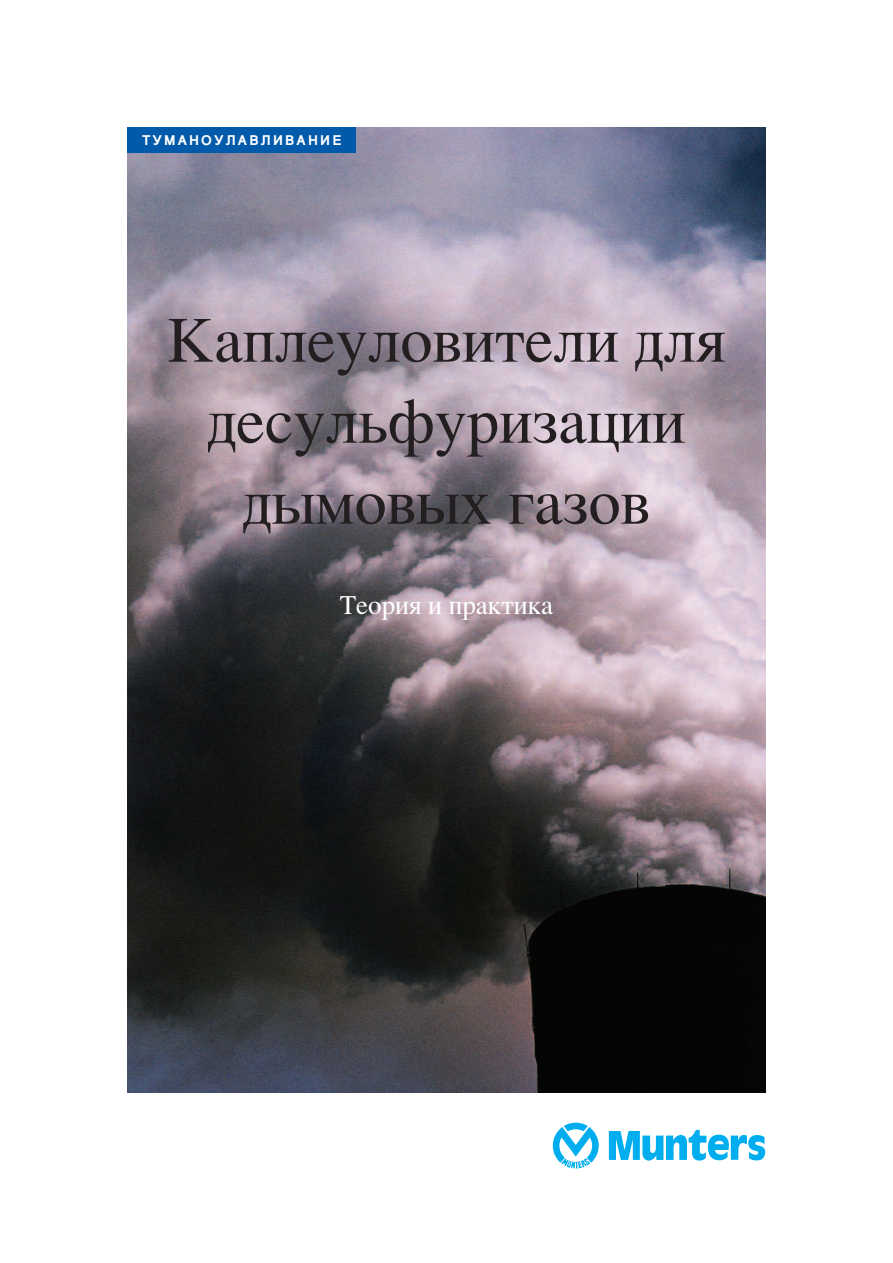
<style>
.page{position:relative;width:893px;height:1263px;background:#fff}
.page>*{position:absolute;margin:0;border:0;box-sizing:border-box;transform-origin:0 0}
.t1{font:64.5px/81px "Times";color:#231f20;text-align:center}
.t2{font:27px "Times";color:#fff}
.t3{font:700 13.5px "Helvetica";letter-spacing:.165em;color:#fff}
</style>
<div class="page">
<img style="left:128px;top:128px;width:637px;height:965px">
<svg style="left:609px;top:1130px;width:157px;height:31px"></svg>
<svg style="left:553px;top:1123px;width:46px;height:45px"></svg>
<div style="left:128px;top:128px;width:228px;height:25px;background:#015aaa"></div>
<p class="t3" style="left:142px;top:132px;width:201px">ТУМАНОУЛАВЛИВАНИЕ</p>
<p class="t1" style="left:167px;top:299px;width:560px">Каплеуловители для десульфуризации дымовых газов</p>
<p class="t2" style="left:340px;top:589px;width:215px">Теория и практика</p>
</div>
